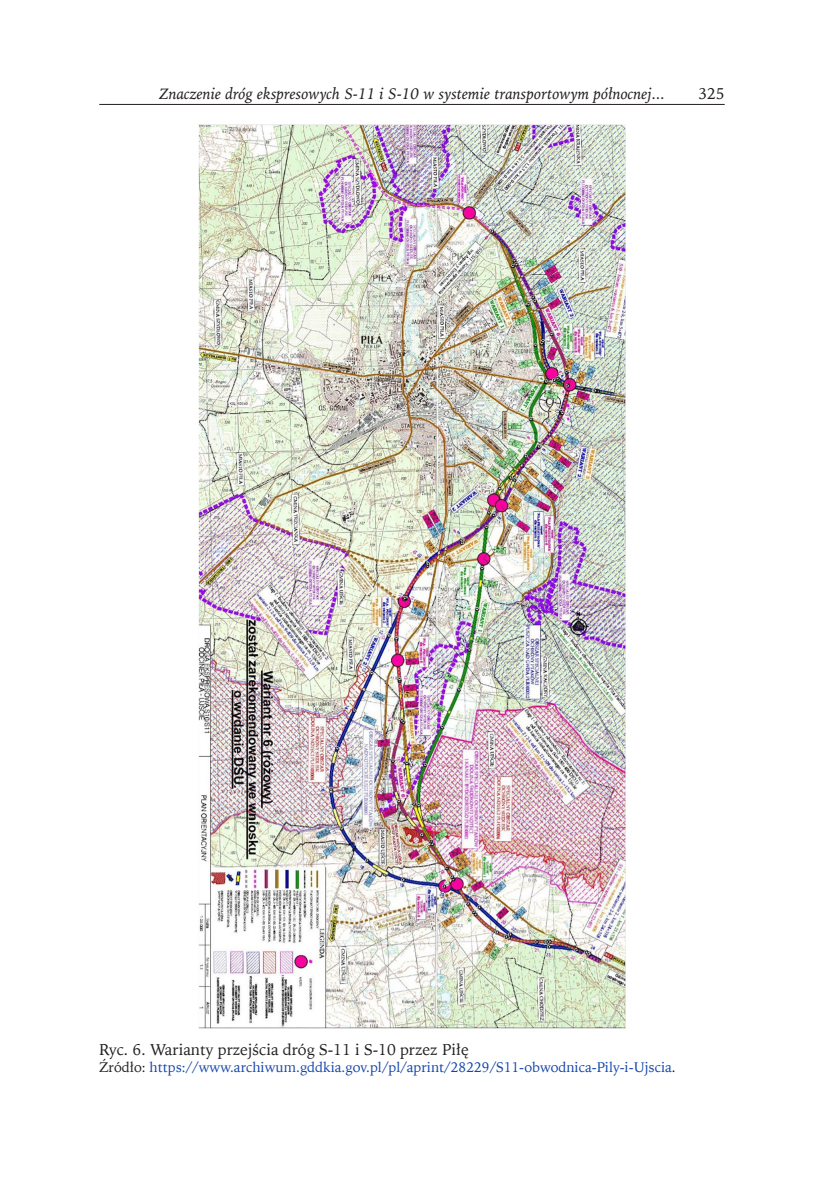
<style>
.page{position:relative;width:824px;height:1191px;background:#fff}
.page>*{position:absolute;margin:0;border:0;box-sizing:border-box;transform-origin:0 0}
.t1{font:italic 15.75px "Iowan Old St EU";color:#231f20}
.Podpis_ryciny{font:15.75px "Iowan Old St EU";color:#231f20}
.Źródło{font:14px "Iowan Old St EU";color:#1446aa}
.s1{color:#231f20}
</style>
<div class="page">
<hr style="left:99px;top:104px;width:625px;height:1px;background:#231f20">
<img style="left:198px;top:124px;width:427px;height:904px">
<p class="t1" style="left:159px;top:84px;width:507px">Znaczenie dróg ekspresowych S-11 i S-10 w systemie transportowym północnej...</p>
<p class="Podpis_ryciny" style="left:698px;top:84px;width:28px">325</p>
<p class="Podpis_ryciny" style="left:99px;top:1040px;width:371px">Ryc. 6. Warianty przejścia dróg S-11 i S-10 przez Piłę</p>
<p class="Źródło" style="left:99px;top:1058px;width:578px"><span class="s1">Źródło:</span> https://www.archiwum.gddkia.gov.pl/pl/aprint/28229/S11-obwodnica-Pily-i-Ujscia<span class="s1">.</span></p>
</div>
